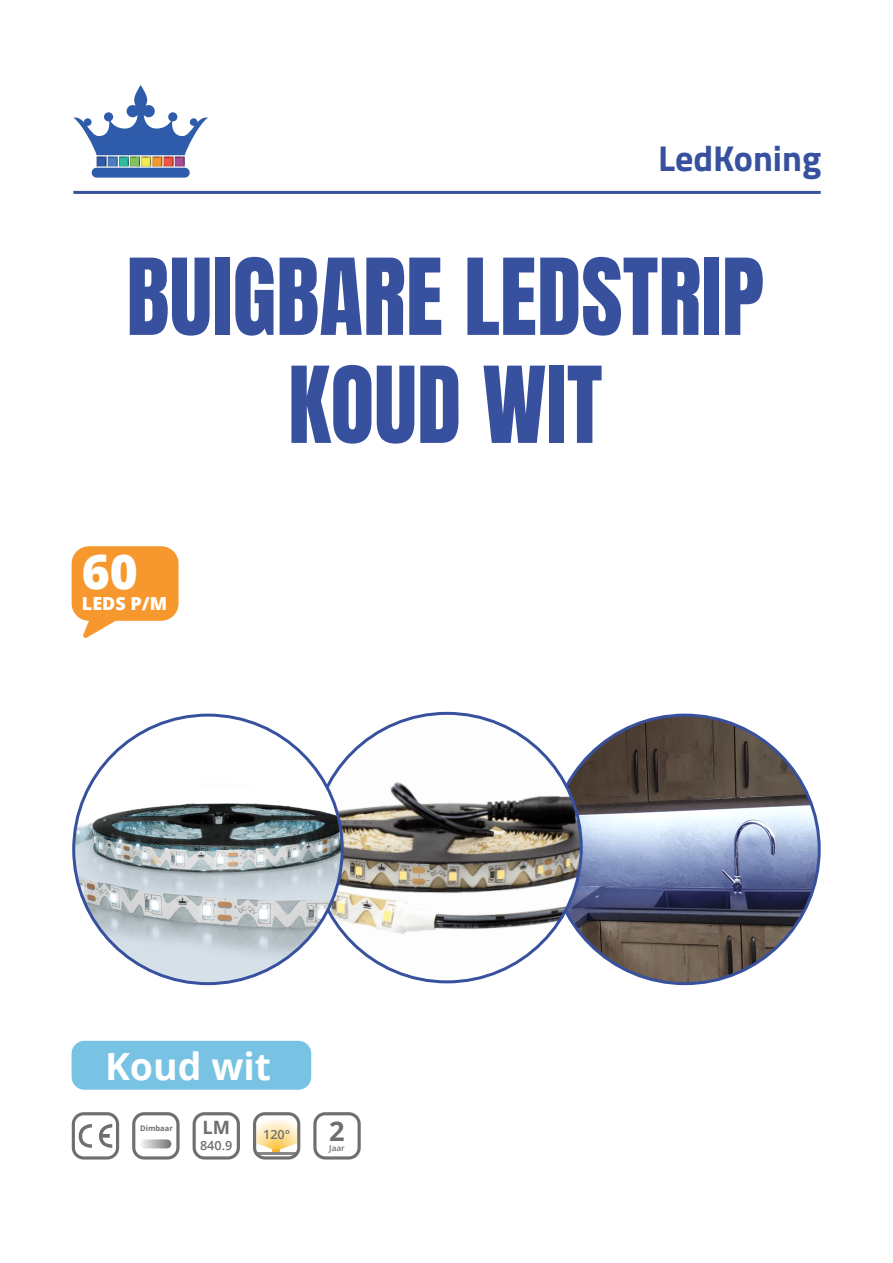
<style>
.page{position:relative;width:893px;height:1263px;background:#fff}
.page>*{position:absolute;margin:0;border:0;box-sizing:border-box;transform-origin:0 0}
.t1{font:90px/108px "Anton";color:#37519f;text-align:center}
.t2{font:800 48px "Open Sans";color:#fff}
.t3{font:700 37.5px "Open Sans";color:#fff}
.t4{font:700 36px "Titillium Web";color:#37519f}
.t5{font:700 27.15px "Open Sans";color:#706f6f}
.t6{font:700 18.3px "Open Sans";color:#706f6f}
.t7{font:800 18px "Open Sans";color:#fff}
.t8{font:600 12.6px "Open Sans";color:#706f6f}
.t9{font:600 8.25px "Open Sans";color:#706f6f}
.t10{font:700 7.65px "Open Sans";color:#706f6f}
</style>
<div class="page">
<svg style="left:72px;top:546px;width:107px;height:92px"></svg>
<div style="left:72px;top:1041px;width:239px;height:49px;background:#78c3e3;border-radius:13px"></div>
<img style="left:551px;top:715px;width:268px;height:269px;border-radius:134px">
<img style="left:313px;top:713px;width:268px;height:269px;border-radius:134px">
<hr style="left:73px;top:191px;width:748px;height:3px;background:#37519f">
<img style="left:74px;top:715px;width:268px;height:269px;border-radius:134px">
<svg style="left:91px;top:166px;width:99px;height:12px"></svg>
<div style="left:92px;top:168px;width:98px;height:10px;background:#2f5caa;border-radius:5px"></div>
<svg style="left:73px;top:85px;width:135px;height:81px"></svg>
<hr style="left:256px;top:1152px;width:41px;height:2px;background:#878787">
<div style="left:72px;top:1112px;width:47px;height:47px;border:3px solid #706f6f;border-radius:10px"></div>
<div style="left:132px;top:1112px;width:48px;height:47px;border:3px solid #706f6f;border-radius:10px"></div>
<div style="left:193px;top:1112px;width:47px;height:47px;border:3px solid #706f6f;border-radius:10px"></div>
<div style="left:253px;top:1112px;width:47px;height:47px;border:3px solid #706f6f;border-radius:10px"></div>
<div style="left:313px;top:1112px;width:48px;height:47px;border:3px solid #706f6f;border-radius:10px"></div>
<svg style="left:79px;top:1124px;width:13px;height:24px"></svg>
<svg style="left:99px;top:1124px;width:13px;height:24px"></svg>
<svg style="left:140px;top:1139px;width:31px;height:9px"></svg>
<svg style="left:255px;top:1114px;width:44px;height:38px"></svg>
<p class="t4" style="left:658px;top:131px;width:165px">LedKoning</p>
<p class="t1" style="left:126px;top:250px;width:639px">BUIGBARE LEDSTRIP<br>KOUD WIT</p>
<p class="t2" style="left:82px;top:535px;width:58px">60</p>
<p class="t7" style="left:82px;top:590px;width:87px">LEDS P/M</p>
<p class="t3" style="left:105px;top:1040px;width:168px">Koud wit</p>
<p class="t10" style="left:140px;top:1123px;width:34px">Dimbaar</p>
<p class="t6" style="left:202px;top:1115px;width:29px">LM</p>
<p class="t8" style="left:200px;top:1136px;width:34px">840.9</p>
<p class="t8" style="left:263px;top:1126px;width:29px">120°</p>
<p class="t5" style="left:329px;top:1112px;width:17px">2</p>
<p class="t9" style="left:329px;top:1142px;width:17px">Jaar</p>
</div>
